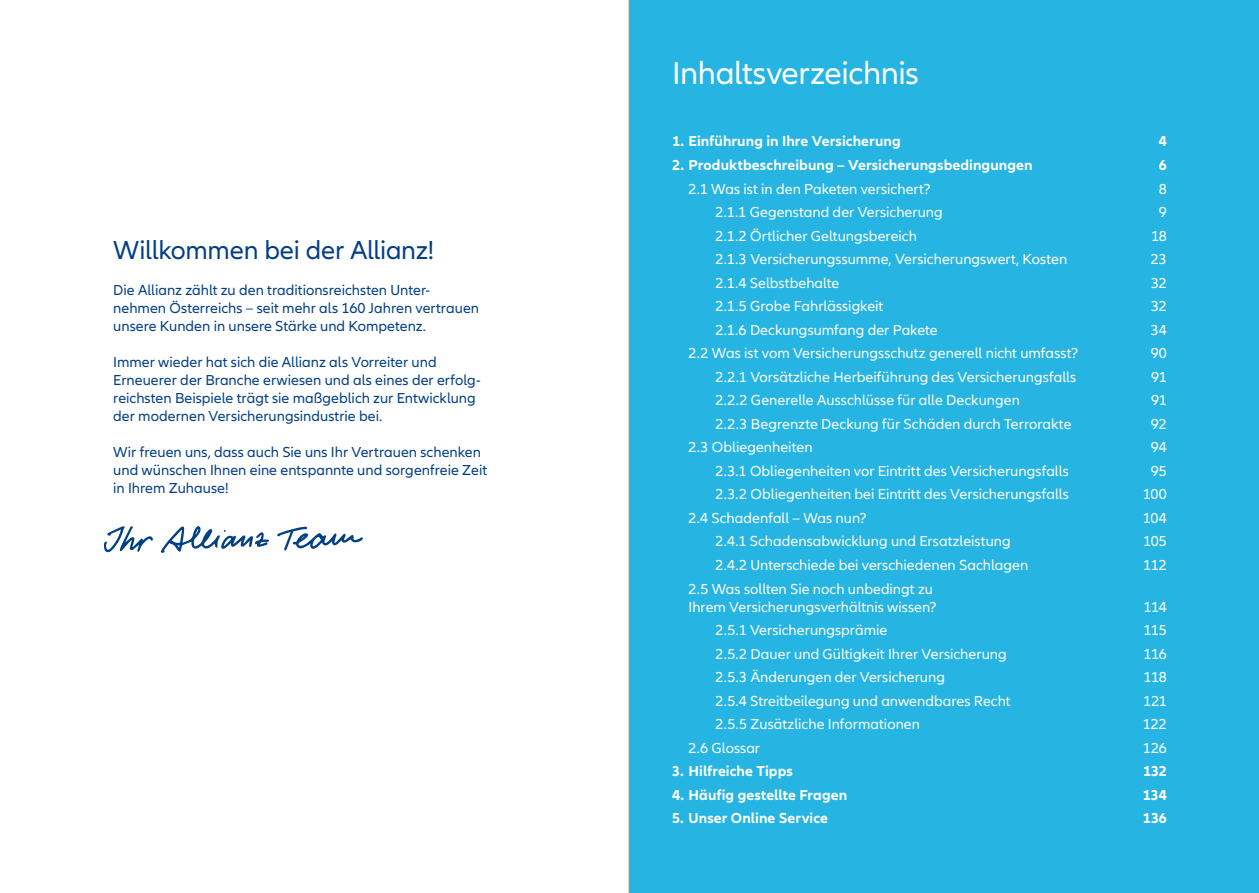
<style>
.page{position:relative;width:1259px;height:893px;background:#fff}
.page>*{position:absolute;margin:0;border:0;box-sizing:border-box;transform-origin:0 0}
._22_Head-White{font:33px "Allianz Neo";letter-spacing:-.01em;color:#fff}
._18_Head{font:27px "Allianz Neo";letter-spacing:-.01em;color:#033f85}
.Contents12_14{font:15px/18px "Allianz Neo";color:#fff}
.Copy10_12{font:15px/18px "Allianz Neo";color:#033f85}
.Contents12_14-2{font:700 15px "Allianz Neo";letter-spacing:.005em;color:#fff}
</style>
<div class="page">
<div style="left:629px;top:0;width:630px;height:893px;background:#26b5e3"></div>
<svg style="left:104px;top:526px;width:49px;height:27px"></svg>
<svg style="left:277px;top:527px;width:86px;height:24px"></svg>
<svg style="left:161px;top:526px;width:108px;height:27px"></svg>
<hr style="left:629px;top:0;width:1px;height:893px;background:#9d9d9c">
<p class="_18_Head" style="left:113px;top:234px;width:322px">Willkommen bei der Allianz!</p>
<p class="Copy10_12" style="left:113px;top:281px;width:367px">Die Allianz zählt zu den traditionsreichsten Unter&shy;nehmen Österreichs – seit mehr als 160 Jahren vertrauen unsere Kunden in unsere Stärke und Kompetenz.</p>
<p class="Copy10_12" style="left:113px;top:353px;width:369px">Immer wieder hat sich die Allianz als Vorreiter und Erneuerer der Branche erwiesen und als eines der erfolg&shy;reichsten Beispiele trägt sie maßgeblich zur Entwicklung der modernen Versicherungsindustrie bei.</p>
<p class="Copy10_12" style="left:113px;top:443px;width:375px">Wir freuen uns, dass auch Sie uns Ihr Vertrauen schenken und wünschen Ihnen eine entspannte und sorgenfreie Zeit in Ihrem Zuhause!</p>
<p class="_22_Head-White" style="left:672px;top:54px;width:248px">Inhaltsverzeichnis</p>
<p class="Contents12_14-2" style="left:672px;top:133px;width:230px">1. Einführung in Ihre Versicherung</p>
<p class="Contents12_14-2" style="left:1159px;top:133px;width:10px">4</p>
<p class="Contents12_14-2" style="left:672px;top:156px;width:362px">2. Produktbeschreibung – Versicherungsbedingungen</p>
<p class="Contents12_14-2" style="left:1159px;top:156px;width:10px">6</p>
<p class="Contents12_14" style="left:688px;top:180px;width:243px">2.1 Was ist in den Paketen versichert?</p>
<p class="Contents12_14" style="left:1159px;top:180px;width:10px">8</p>
<p class="Contents12_14" style="left:715px;top:203px;width:229px">2.1.1 Gegenstand der Versicherung</p>
<p class="Contents12_14" style="left:1159px;top:203px;width:10px">9</p>
<p class="Contents12_14" style="left:715px;top:227px;width:203px">2.1.2 Örtlicher Geltungsbereich</p>
<p class="Contents12_14" style="left:1151px;top:227px;width:17px">18</p>
<p class="Contents12_14" style="left:715px;top:251px;width:353px">2.1.3 Versicherungssumme, Versicherungswert, Kosten</p>
<p class="Contents12_14" style="left:1150px;top:251px;width:18px">23</p>
<p class="Contents12_14" style="left:715px;top:274px;width:125px">2.1.4 Selbstbehalte</p>
<p class="Contents12_14" style="left:1151px;top:274px;width:17px">32</p>
<p class="Contents12_14" style="left:715px;top:298px;width:169px">2.1.5 Grobe Fahrlässigkeit</p>
<p class="Contents12_14" style="left:1151px;top:298px;width:17px">32</p>
<p class="Contents12_14" style="left:715px;top:321px;width:224px">2.1.6 Deckungsumfang der Pakete</p>
<p class="Contents12_14" style="left:1151px;top:321px;width:18px">34</p>
<p class="Contents12_14" style="left:688px;top:345px;width:391px">2.2 Was ist vom Versicherungsschutz generell nicht umfasst?</p>
<p class="Contents12_14" style="left:1150px;top:345px;width:18px">90</p>
<p class="Contents12_14" style="left:715px;top:368px;width:362px">2.2.1 Vorsätzliche Herbeiführung des Versicherungsfalls</p>
<p class="Contents12_14" style="left:1151px;top:368px;width:17px">91</p>
<p class="Contents12_14" style="left:715px;top:392px;width:306px">2.2.2 Generelle Ausschlüsse für alle Deckungen</p>
<p class="Contents12_14" style="left:1151px;top:392px;width:17px">91</p>
<p class="Contents12_14" style="left:715px;top:415px;width:357px">2.2.3 Begrenzte Deckung für Schäden durch Terrorakte</p>
<p class="Contents12_14" style="left:1151px;top:415px;width:18px">92</p>
<p class="Contents12_14" style="left:688px;top:439px;width:125px">2.3 Obliegenheiten</p>
<p class="Contents12_14" style="left:1151px;top:439px;width:18px">94</p>
<p class="Contents12_14" style="left:715px;top:462px;width:355px">2.3.1 Obliegenheiten vor Eintritt des Versicherungsfalls</p>
<p class="Contents12_14" style="left:1151px;top:462px;width:18px">95</p>
<p class="Contents12_14" style="left:715px;top:486px;width:355px">2.3.2 Obliegenheiten bei Eintritt des Versicherungsfalls</p>
<p class="Contents12_14" style="left:1142px;top:486px;width:26px">100</p>
<p class="Contents12_14" style="left:688px;top:509px;width:180px">2.4 Schadenfall – Was nun?</p>
<p class="Contents12_14" style="left:1142px;top:509px;width:26px">104</p>
<p class="Contents12_14" style="left:715px;top:533px;width:297px">2.4.1 Schadensabwicklung und Ersatzleistung</p>
<p class="Contents12_14" style="left:1143px;top:533px;width:25px">105</p>
<p class="Contents12_14" style="left:715px;top:556px;width:314px">2.4.2 Unterschiede bei verschiedenen Sachlagen</p>
<p class="Contents12_14" style="left:1143px;top:556px;width:25px">112</p>
<p class="Contents12_14" style="left:688px;top:580px;width:250px">2.5 Was sollten Sie noch unbedingt zu<br>Ihrem Versicherungsverhältnis wissen?</p>
<p class="Contents12_14" style="left:1143px;top:598px;width:25px">114</p>
<p class="Contents12_14" style="left:715px;top:621px;width:173px">2.5.1 Versicherungsprämie</p>
<p class="Contents12_14" style="left:1143px;top:621px;width:25px">115</p>
<p class="Contents12_14" style="left:715px;top:645px;width:293px">2.5.2 Dauer und Gültigkeit Ihrer Versicherung</p>
<p class="Contents12_14" style="left:1143px;top:645px;width:25px">116</p>
<p class="Contents12_14" style="left:715px;top:668px;width:231px">2.5.3 Änderungen der Versicherung</p>
<p class="Contents12_14" style="left:1143px;top:668px;width:25px">118</p>
<p class="Contents12_14" style="left:715px;top:692px;width:297px">2.5.4 Streitbeilegung und anwendbares Recht</p>
<p class="Contents12_14" style="left:1143px;top:692px;width:25px">121</p>
<p class="Contents12_14" style="left:715px;top:716px;width:206px">2.5.5 Zusätzliche Informationen</p>
<p class="Contents12_14" style="left:1142px;top:716px;width:26px">122</p>
<p class="Contents12_14" style="left:688px;top:739px;width:73px">2.6 Glossar</p>
<p class="Contents12_14" style="left:1143px;top:739px;width:26px">126</p>
<p class="Contents12_14-2" style="left:672px;top:762px;width:122px">3. Hilfreiche Tipps</p>
<p class="Contents12_14-2" style="left:1143px;top:762px;width:26px">132</p>
<p class="Contents12_14-2" style="left:672px;top:786px;width:177px">4. Häufig gestellte Fragen</p>
<p class="Contents12_14-2" style="left:1142px;top:786px;width:26px">134</p>
<p class="Contents12_14-2" style="left:672px;top:810px;width:158px">5. Unser Online Service</p>
<p class="Contents12_14-2" style="left:1142px;top:810px;width:26px">136</p>
</div>
